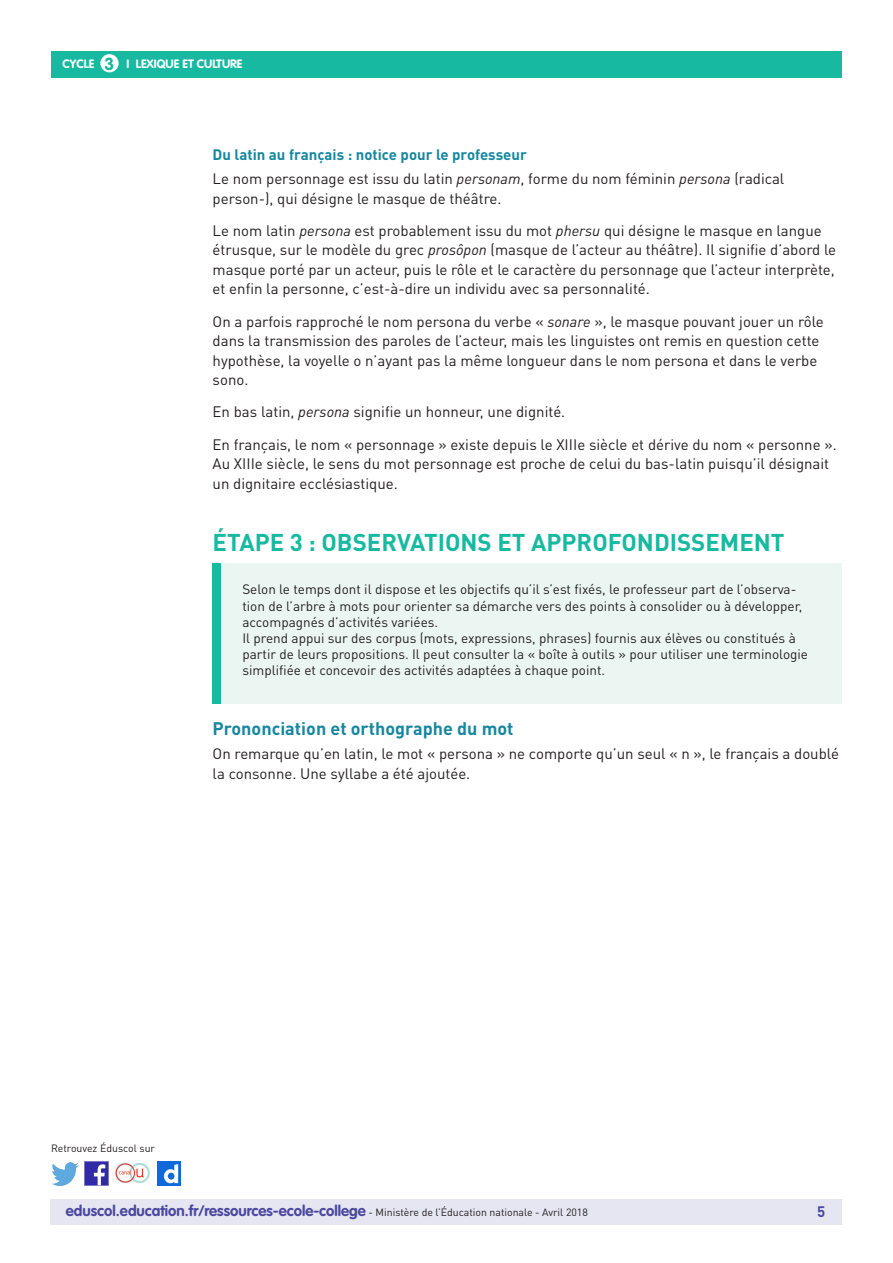
<style>
.page{position:relative;width:893px;height:1263px;background:#fff}
.page>*{position:absolute;margin:0;border:0;box-sizing:border-box;transform-origin:0 0}
._03_Titre_de_niveau{font:700 24px "DIN Pro";color:#17baa1}
._04_Titre_de_niveau{font:700 18px "DIN Pro";color:#16879f}
.t1{font:700 17.25px "VAG Rounded Std";color:#17baa1}
._06_Texte_courant{font:15px/19.5px "DIN Pro";color:#231f20}
.t2{font:700 15px "VAG Rounded Std";color:#4a489e}
._05_Titre_de_niveau{font:700 15px "DIN Pro";color:#16879f}
.t3{font:700 15px "DIN Pro";color:#4a489e}
.t4{font:13.5px/16.2px "DIN Pro";color:#231f20}
.t5{font:700 12px "VAG Rounded Std";color:#fff}
.t6{font:10.5px "DIN Pro";color:#231f20}
.s1{font-style:italic}
.s2{font-family:"DIN Pro";font-weight:400;font-size:10.5px;color:#231f20}
</style>
<div class="page">
<div style="left:50px;top:1199px;width:791px;height:26px;background:#e6e5f2"></div>
<div style="left:51px;top:51px;width:791px;height:27px;background:#17baa1"></div>
<div style="left:100px;top:54px;width:19px;height:18px;background:#fff;border-radius:50%"></div>
<img style="left:85px;top:1162px;width:23px;height:23px">
<img style="left:51px;top:1163px;width:28px;height:22px">
<img style="left:158px;top:1162px;width:22px;height:23px">
<img style="left:115px;top:1163px;width:35px;height:20px">
<div style="left:213px;top:563px;width:629px;height:140px;background:#ebf6f3"></div>
<div style="left:213px;top:563px;width:8px;height:140px;background:#17baa1"></div>
<p class="t1" style="left:105px;top:53px;width:11px">3</p>
<p class="t5" style="left:63px;top:57px;width:33px">CYCLE</p>
<p class="t5" style="left:127px;top:57px;width:117px">I LEXIQUE ET CULTURE</p>
<p class="_05_Titre_de_niveau" style="left:213px;top:145px;width:316px">Du latin au français : notice pour le professeur</p>
<p class="_06_Texte_courant" style="left:213px;top:169px;width:573px">Le nom personnage est issu du latin <span class="s1">personam</span>, forme du nom féminin <span class="s1">persona</span> (radical person-), qui désigne le masque de théâtre.</p>
<p class="_06_Texte_courant" style="left:213px;top:220px;width:625px">Le nom latin <span class="s1">persona</span> est probablement issu du mot <span class="s1">phersu</span> qui désigne le masque en langue étrusque, sur le modèle du grec <span class="s1">prosôpon</span> (masque de l’acteur au théâtre). Il signifie d’abord le masque porté par un acteur, puis le rôle et le caractère du personnage que l’acteur interprète, et enfin la personne, c’est-à-dire un individu avec sa personnalité.</p>
<p class="_06_Texte_courant" style="left:213px;top:311px;width:613px">On a parfois rapproché le nom persona du verbe « <span class="s1">sonare</span> », le masque pouvant jouer un rôle dans la transmission des paroles de l’acteur, mais les linguistes ont remis en question cette hypothèse, la voyelle o n’ayant pas la même longueur dans le nom persona et dans le verbe sono.</p>
<p class="_06_Texte_courant" style="left:213px;top:402px;width:354px">En bas latin, <span class="s1">persona</span> signifie un honneur, une dignité.</p>
<p class="_06_Texte_courant" style="left:213px;top:434px;width:626px">En français, le nom « personnage » existe depuis le XIIIe siècle et dérive du nom « personne ».<br>Au XIIIe siècle, le sens du mot personnage est proche de celui du bas-latin puisqu’il désignait un dignitaire ecclésiastique.</p>
<p class="_03_Titre_de_niveau" style="left:213px;top:527px;width:573px">ÉTAPE 3 : OBSERVATIONS ET APPROFONDISSEMENT</p>
<p class="t4" style="left:242px;top:581px;width:567px">Selon le temps dont il dispose et les objectifs qu’il s’est fixés, le professeur part de l’observa&shy;tion de l’arbre à mots pour orienter sa démarche vers des points à consolider ou à développer, accompagnés d’activités variées.<br>Il prend appui sur des corpus (mots, expressions, phrases) fournis aux élèves ou constitués à partir de leurs propositions. Il peut consulter la « boîte à outils » pour utiliser une terminologie simplifiée et concevoir des activités adaptées à chaque point.</p>
<p class="_04_Titre_de_niveau" style="left:213px;top:717px;width:302px">Prononciation et orthographe du mot</p>
<p class="_06_Texte_courant" style="left:213px;top:744px;width:628px">On remarque qu’en latin, le mot « persona » ne comporte qu’un seul « n », le français a doublé la consonne. Une syllabe a été ajoutée.</p>
<p class="t6" style="left:51px;top:1141px;width:106px">Retrouvez Éduscol sur</p>
<p class="t2" style="left:66px;top:1202px;width:523px">eduscol.education.fr/ressources-ecole-college <span class="s2">- Ministère de l’Éducation nationale - Avril 2018</span></p>
<p class="t3" style="left:817px;top:1201px;width:10px">5</p>
</div>
